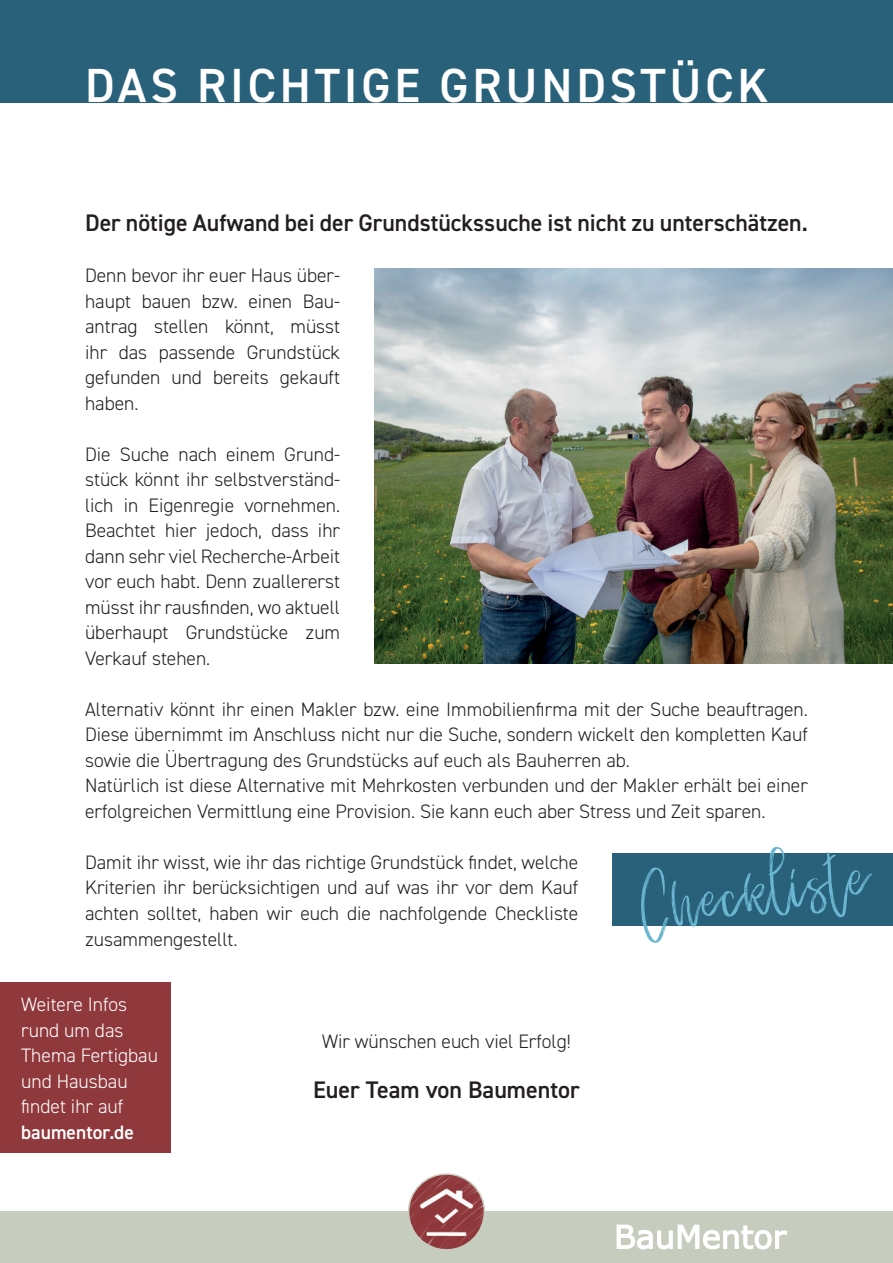
<style>
.page{position:relative;width:893px;height:1263px;background:#fff}
.page>*{position:absolute;margin:0;border:0;box-sizing:border-box;transform-origin:0 0}
.t1{font:65.25px "Salted Mocha";color:#6bb6d0}
.t2{font:600 48px "DIN2014";letter-spacing:.08em;color:#fff}
.t3{font:600 24px "DIN2014";color:#231f20}
.t4{font:300 19.5px/25.5px "DIN2014";color:#231f20;text-align:justify}
.t5{font:300 19.5px/25.5px "DIN2014";color:#fff}
.t6{font:600 19.5px "DIN2014";color:#fff}
</style>
<div class="page">
<div style="left:0;top:982px;width:170px;height:170px;background:#90393d"></div>
<div style="left:0;top:0;width:893px;height:102px;background:#29617a"></div>
<div style="left:0;top:1212px;width:893px;height:51px;background:#c7cdbe"></div>
<svg style="left:409px;top:1174px;width:75px;height:76px;fill:#903a3e"></svg>
<img style="left:409px;top:1176px;width:36px;height:46px">
<div style="left:408px;top:1173px;width:77px;height:77px;border:2px solid #c7cdbe;border-radius:50%"></div>
<svg style="left:617px;top:1224px;width:170px;height:25px"></svg>
<img style="left:374px;top:269px;width:519px;height:395px">
<div style="left:612px;top:853px;width:281px;height:72px;background:#29617a"></div>
<h2 class="t2" style="left:85px;top:54px;width:685px">DAS RICHTIGE GRUNDSTÜCK</h2>
<p class="t3" style="left:85px;top:207px;width:724px">Der nötige Aufwand bei der Grundstückssuche ist nicht zu unterschätzen.</p>
<p class="t4" style="left:85px;top:263px;width:257px">Denn bevor ihr euer Haus über&shy;haupt bauen bzw. einen Bau&shy;antrag stellen könnt, müsst ihr das passende Grundstück gefunden und bereits gekauft haben.</p>
<p class="t4" style="left:85px;top:441px;width:257px">Die Suche nach einem Grund&shy;stück könnt ihr selbstverständ&shy;lich in Eigenregie vornehmen.<br>Beachtet hier jedoch, dass ihr dann sehr viel Recherche-Arbeit vor euch habt. Denn zuallererst müsst ihr rausfinden, wo aktuell überhaupt Grundstücke zum Verkauf stehen.</p>
<p class="t4" style="left:85px;top:696px;width:724px;text-align:left">Alternativ könnt ihr einen Makler bzw. eine Immobilienfirma mit der Suche beauftragen.<br>Diese übernimmt im Anschluss nicht nur die Suche, sondern wickelt den kompletten Kauf sowie die Übertragung des Grundstücks auf euch als Bauherren ab.<br>Natürlich ist diese Alternative mit Mehrkosten verbunden und der Makler erhält bei einer erfolgreichen Vermittlung eine Provision. Sie kann euch aber Stress und Zeit sparen.</p>
<p class="t4" style="left:85px;top:849px;width:495px">Damit ihr wisst, wie ihr das richtige Grundstück findet, welche Kriterien ihr berücksichtigen und auf was ihr vor dem Kauf achten solltet, haben wir euch die nachfolgende Checkliste zusammengestellt.</p>
<h1 class="t1" style="left:634px;top:861px;width:230px;rotate:-8deg">Checkliste</h1>
<p class="t5" style="left:21px;top:992px;width:138px">Weitere Infos rund um das<br>Thema Fertigbau und Hausbau findet ihr auf</p>
<p class="t6" style="left:21px;top:1119px;width:114px">baumentor.de</p>
<p class="t4" style="left:322px;top:1028px;width:250px">Wir wünschen euch viel Erfolg!</p>
<p class="t3" style="left:313px;top:1074px;width:268px">Euer Team von Baumentor</p>
</div>
